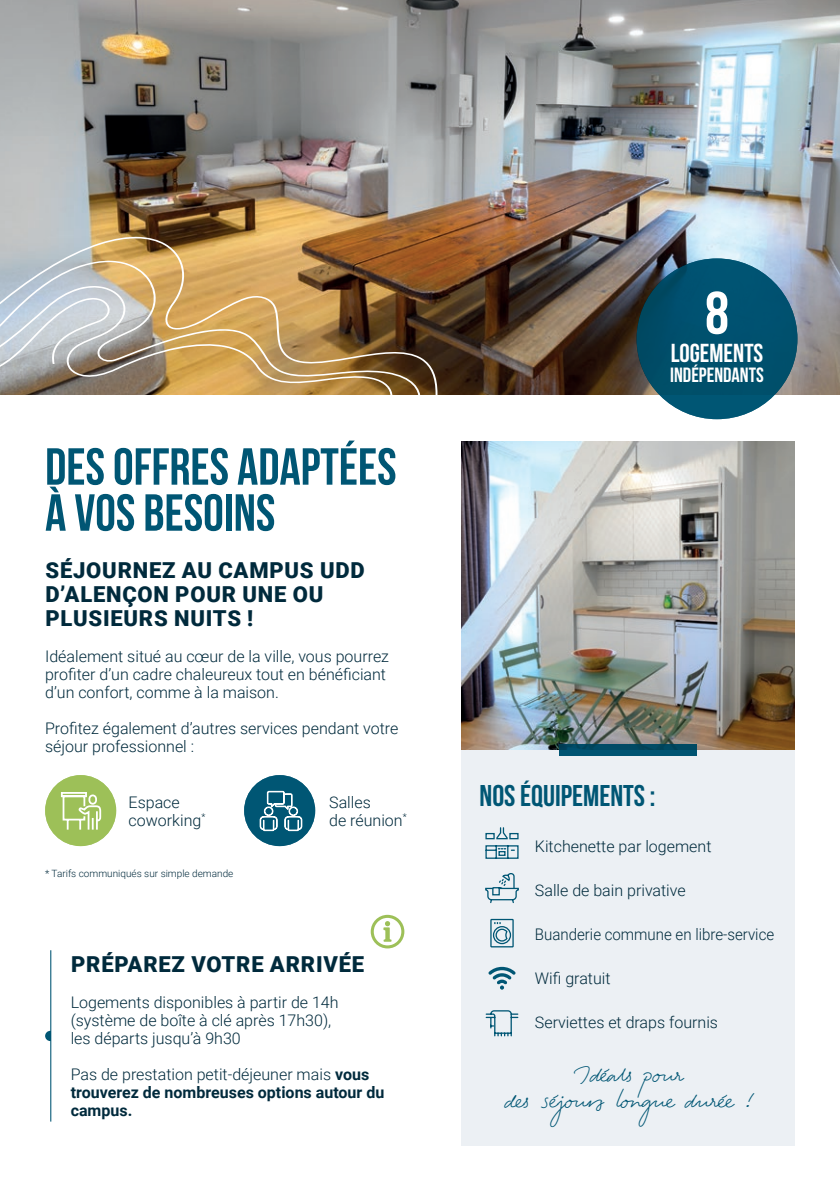
<style>
.page{position:relative;width:840px;height:1191px;background:#fff}
.page>*{position:absolute;margin:0;border:0;box-sizing:border-box;transform-origin:0 0}
.t1{font:60px "Bebas Neue";color:#fff}
.t2{font:52px/46px "Bebas Neue";color:#005674}
.t3{font:500 30px/26px "Respondent";letter-spacing:-.02em;color:#005674;text-align:center}
.t4{font:30px "Bebas Neue";color:#005674}
.t5{font:26px "Bebas Neue";color:#fff}
.t6{font:900 22px/24px "Roboto";letter-spacing:.035em;color:#002a3c}
.t7{font:20.6px "Bebas Neue";color:#fff}
.t8{font:300 16px/18px "Roboto";color:#002a3c}
.t9{font:700 16px/18px "Roboto";color:#002a3c}
.t10{font:300 16px "Roboto";color:#002a3c;scale:.94 1}
.t11{font:300 10px "Roboto";color:#002a3c}
.s1{font-weight:300}
</style>
<div class="page">
<hr style="left:839px;top:0;width:1px;height:828px;background:#002a3c">
<img style="left:0;top:0;width:839px;height:394px">
<div style="left:244px;top:775px;width:71px;height:71px;background:#005674;border-radius:50%"></div>
<svg style="left:259px;top:790px;width:43px;height:41px"></svg>
<div style="left:45px;top:775px;width:71px;height:71px;background:#9dc058;border-radius:50%"></div>
<svg style="left:61px;top:792px;width:41px;height:38px"></svg>
<svg style="left:45px;top:950px;width:6px;height:171px"></svg>
<div style="left:636px;top:258px;width:161px;height:161px;background:#005674;border-radius:50%"></div>
<svg style="left:370px;top:914px;width:34px;height:34px"></svg>
<img style="left:0;top:236px;width:484px;height:159px">
<svg style="left:0;top:298px;width:110px;height:86px;background:#b6b9bb"></svg>
<div style="left:461px;top:749px;width:333px;height:396px;background:#ecf0f4"></div>
<img style="left:461px;top:442px;width:333px;height:307px">
<svg style="left:558px;top:744px;width:138px;height:11px;background:#004d69"></svg>
<svg style="left:490px;top:918px;width:24px;height:30px"></svg>
<svg style="left:485px;top:827px;width:34px;height:32px"></svg>
<svg style="left:485px;top:873px;width:34px;height:31px"></svg>
<svg style="left:485px;top:1010px;width:34px;height:27px"></svg>
<svg style="left:488px;top:967px;width:27px;height:22px"></svg>
<h2 class="t2" style="left:45px;top:443px;width:353px">DES OFFRES ADAPTÉES<br>À VOS BESOINS</h2>
<h3 class="t6" style="left:45px;top:557px;width:320px">SÉJOURNEZ AU CAMPUS UDD<br>D’ALENÇON POUR UNE OU<br>PLUSIEURS NUITS !</h3>
<p class="t8" style="left:45px;top:646px;width:345px">Idéalement situé au cœur de la ville, vous pourrez profiter d’un cadre chaleureux tout en bénéficiant d’un confort, comme à la maison.</p>
<p class="t8" style="left:45px;top:718px;width:354px">Profitez également d’autres services pendant votre séjour professionnel :</p>
<p class="t8" style="left:129px;top:792px;width:78px">Espace coworking<sup>*</sup></p>
<p class="t8" style="left:329px;top:792px;width:79px">Salles<br>de réunion<sup>*</sup></p>
<p class="t11" style="left:45px;top:866px;width:190px">* Tarifs communiqués sur simple demande</p>
<h3 class="t6" style="left:71px;top:951px;width:294px">PRÉPAREZ VOTRE ARRIVÉE</h3>
<p class="t8" style="left:71px;top:992px;width:269px">Logements disponibles à partir de 14h (système de boîte à clé après 17h30), les départs jusqu’à 9h30</p>
<p class="t9" style="left:71px;top:1064px;width:315px"><span class="s1">Pas de prestation petit-déjeuner mais</span> vous trouverez de nombreuses options autour du campus.</p>
<h1 class="t1" style="left:704px;top:280px;width:25px">8</h1>
<h3 class="t5" style="left:670px;top:338px;width:94px">LOGEMENTS</h3>
<p class="t7" style="left:669px;top:363px;width:95px">INDÉPENDANTS</p>
<h3 class="t4" style="left:479px;top:779px;width:177px">NOS ÉQUIPEMENTS :</h3>
<p class="t8" style="left:534px;top:837px;width:178px">Kitchenette par logement</p>
<p class="t8" style="left:534px;top:881px;width:152px">Salle de bain privative</p>
<p class="t10" style="left:534px;top:923px;width:256px">Buanderie commune en libre-service</p>
<p class="t8" style="left:534px;top:969px;width:77px">Wifi gratuit</p>
<p class="t8" style="left:534px;top:1013px;width:184px">Serviettes et draps fournis</p>
<h3 class="t3" style="left:505px;top:1058px;width:246px">Idéals pour<br>des séjours longue durée !</h3>
</div>
